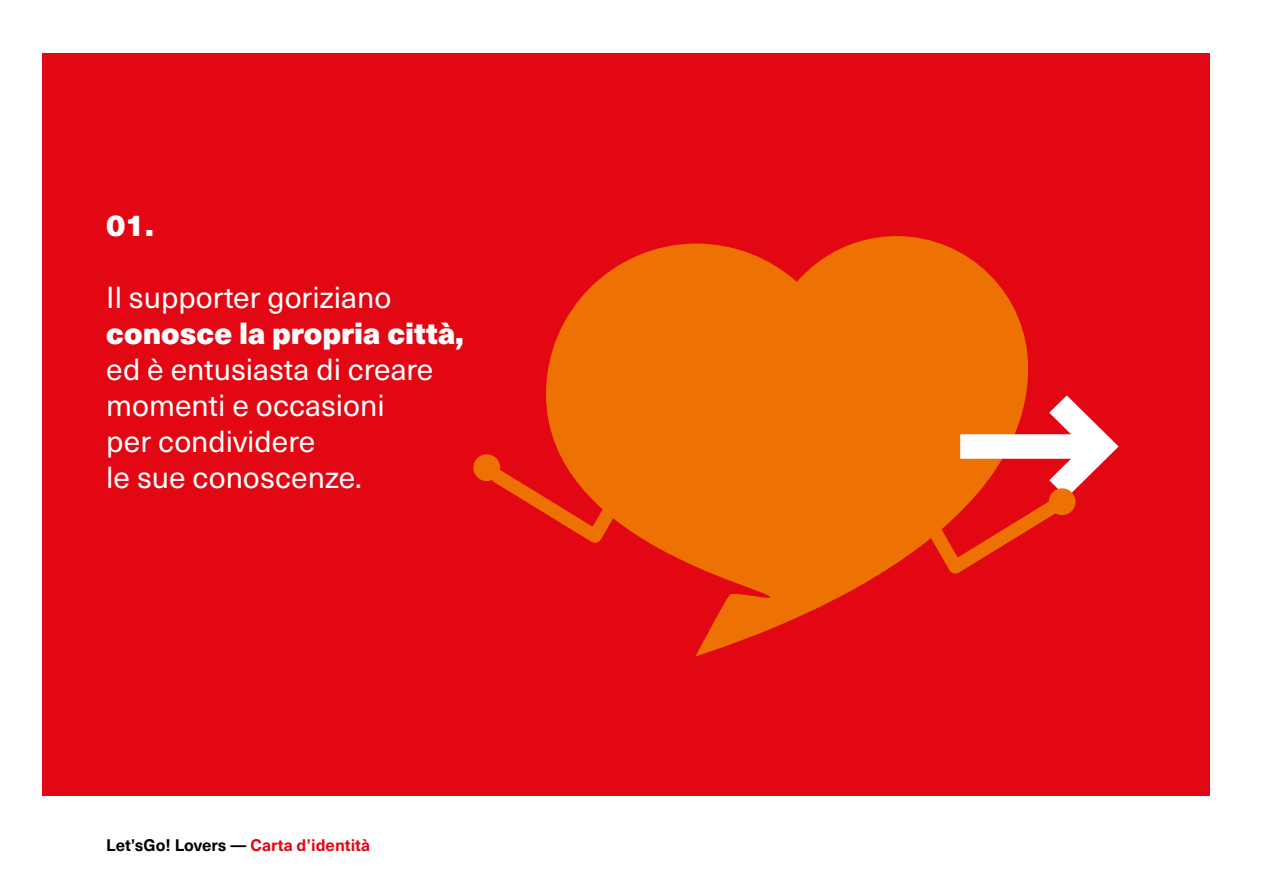
<style>
.page{position:relative;width:1263px;height:893px;background:#fff}
.page>*{position:absolute;margin:0;border:0;box-sizing:border-box;transform-origin:0 0}
.t1{font:30px/36px "Neue Haas Unica Pro";color:#fff}
.t2{font:900 30px "Neue Haas Unica Pro";color:#fff}
.t3{font:700 16.5px "Neue Haas Unica Pro";color:#000}
.s1{color:#e30613}
</style>
<div class="page">
<div style="left:43px;top:53px;width:1167px;height:742px;background:#e30613"></div>
<svg style="left:546px;top:236px;width:482px;height:421px;fill:#ee7203"></svg>
<div style="left:473px;top:454px;width:27px;height:27px;background:#ee7203;border-radius:50%"></div>
<svg style="left:479px;top:425px;width:188px;height:130px"></svg>
<svg style="left:883px;top:395px;width:235px;height:191px"></svg>
<p class="t2" style="left:106px;top:206px;width:49px">01.</p>
<p class="t1" style="left:106px;top:279px;width:287px">Il supporter goriziano</p>
<p class="t2" style="left:106px;top:314px;width:359px">conosce la propria città,</p>
<p class="t1" style="left:106px;top:351px;width:329px">ed è entusiasta di creare momenti e occasioni per condividere<br>le sue conoscenze.</p>
<p class="t3" style="left:106px;top:835px;width:265px">Let’sGo! Lovers — <span class="s1">Carta d’identità</span></p>
</div>
